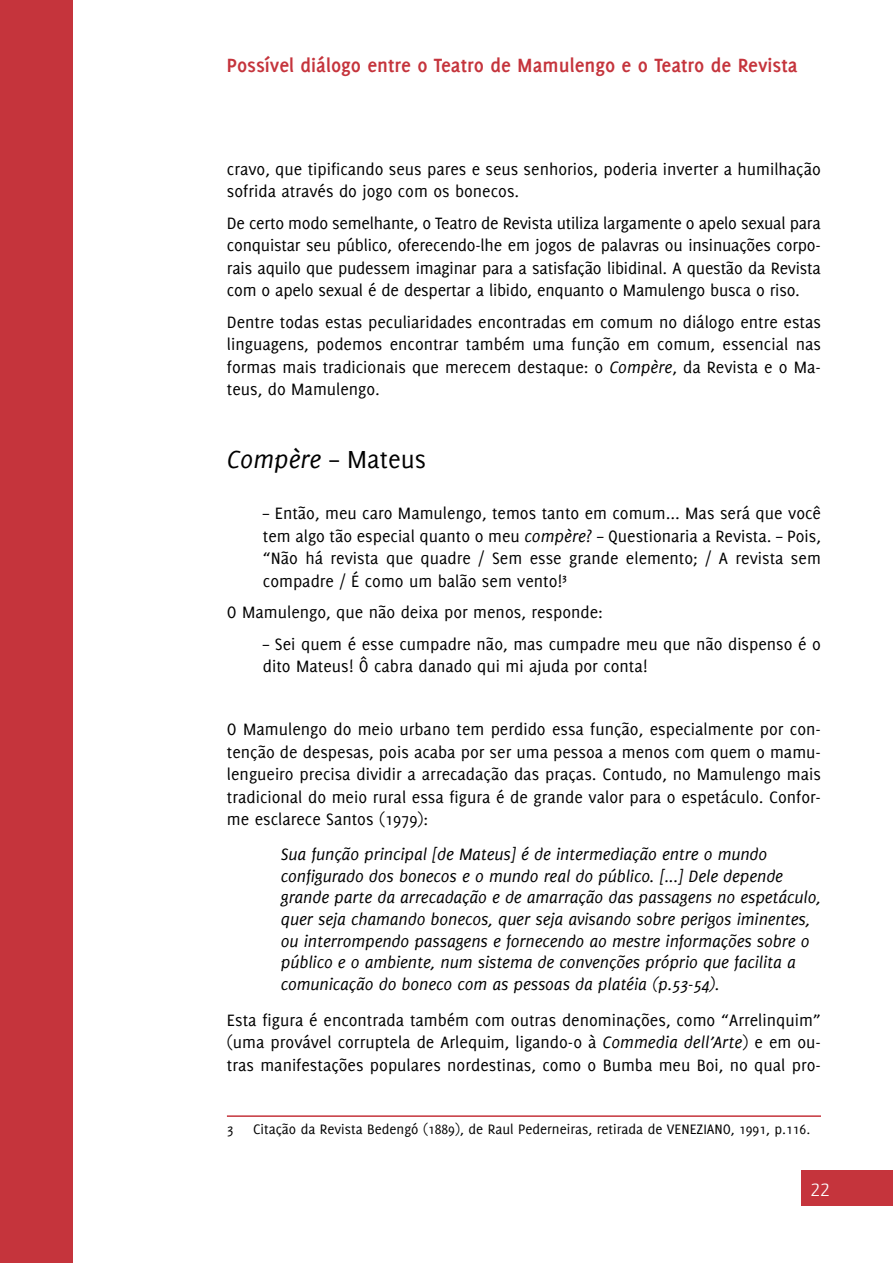
<style>
.page{position:relative;width:893px;height:1263px;background:#fff}
.page>*{position:absolute;margin:0;border:0;box-sizing:border-box;transform-origin:0 0}
.t1{font:italic 27px "Delicious";color:#000}
.t2{font:700 21px "Delicious";color:#c5343c}
.t3{font:300 21px "Yanone Kaffeesatz";color:#fff}
.t4{font:18px/22.5px "Delicious";color:#000;text-align:justify}
.t5{font:italic 18px/21.6px "Delicious";letter-spacing:-.01em;color:#000}
.t6{font:15px "Delicious";color:#000}
.s1{font-style:italic}
.s2{font-style:normal}
</style>
<div class="page">
<div style="left:802px;top:1170px;width:91px;height:36px;background:#c5343c"></div>
<div style="left:0;top:0;width:72px;height:1263px;background:#c5343c"></div>
<hr style="left:227px;top:1115px;width:594px;height:2px;background:#c5343c">
<p class="t2" style="left:227px;top:53px;width:572px">Possível diálogo entre o Teatro de Mamulengo e o Teatro de Revista</p>
<p class="t4" style="left:227px;top:157px;width:595px">cravo, que tipificando seus pares e seus senhorios, poderia inverter a humilhação sofrida através do jogo com os bonecos.</p>
<p class="t4" style="left:227px;top:211px;width:596px">De certo modo semelhante, o Teatro de Revista utiliza largamente o apelo sexual para conquistar seu público, oferecendo-lhe em jogos de palavras ou insinuações corpo&shy;rais aquilo que pudessem imaginar para a satisfação libidinal. A questão da Revista com o apelo sexual é de despertar a libido, enquanto o Mamulengo busca o riso.</p>
<p class="t4" style="left:227px;top:310px;width:596px">Dentre todas estas peculiaridades encontradas em comum no diálogo entre estas linguagens, podemos encontrar também uma função em comum, essencial nas formas mais tradicionais que merecem destaque: o <span class="s1">Compère</span>, da Revista e o Ma&shy;teus, do Mamulengo.</p>
<h1 class="t1" style="left:227px;top:444px;width:201px">Compère <span class="s2">– Mateus</span></h1>
<p class="t4" style="left:263px;top:502px;width:560px">– Então, meu caro Mamulengo, temos tanto em comum... Mas será que você tem algo tão especial quanto o meu <span class="s1">compère</span>? – Questionaria a Revista. – Pois, “Não há revista que quadre / Sem esse grande elemento; / A revista sem compadre / É como um balão sem vento!<sup>3</sup></p>
<p class="t4" style="left:227px;top:601px;width:377px">O Mamulengo, que não deixa por menos, responde:</p>
<p class="t4" style="left:263px;top:632px;width:560px">– Sei quem é esse cumpadre não, mas cumpadre meu que não dispenso é o dito Mateus! Ô cabra danado qui mi ajuda por conta!</p>
<p class="t4" style="left:227px;top:718px;width:596px">O Mamulengo do meio urbano tem perdido essa função, especialmente por con&shy;tenção de despesas, pois acaba por ser uma pessoa a menos com quem o mamu&shy;lengueiro precisa dividir a arrecadação das praças. Contudo, no Mamulengo mais tradicional do meio rural essa figura é de grande valor para o espetáculo. Confor&shy;me esclarece Santos (1979):</p>
<p class="t5" style="left:281px;top:843px;width:542px">Sua função principal [de Mateus] é de intermediação entre o mundo configurado dos bonecos e o mundo real do público. [...] Dele depende grande parte da arrecadação e de amarração das passagens no espetáculo, quer seja chamando bonecos, quer seja avisando sobre perigos iminentes, ou interrompendo passagens e fornecendo ao mestre informações sobre o público e o ambiente, num sistema de convenções próprio que facilita a comunicação do boneco com as pessoas da platéia (p.53-54).</p>
<p class="t4" style="left:227px;top:1008px;width:596px">Esta figura é encontrada também com outras denominações, como “Arrelinquim” (uma provável corruptela de Arlequim, ligando-o à <span class="s1">Commedia dell’Arte</span>) e em ou&shy;tras manifestações populares nordestinas, como o Bumba meu Boi, no qual pro-</p>
<p class="t6" style="left:227px;top:1121px;width:8px">3</p>
<p class="t6" style="left:253px;top:1121px;width:559px">Citação da Revista Bedengó (1889), de Raul Pederneiras, retirada de VENEZIANO, 1991, p.116.</p>
<p class="t3" style="left:811px;top:1175px;width:20px">22</p>
</div>
